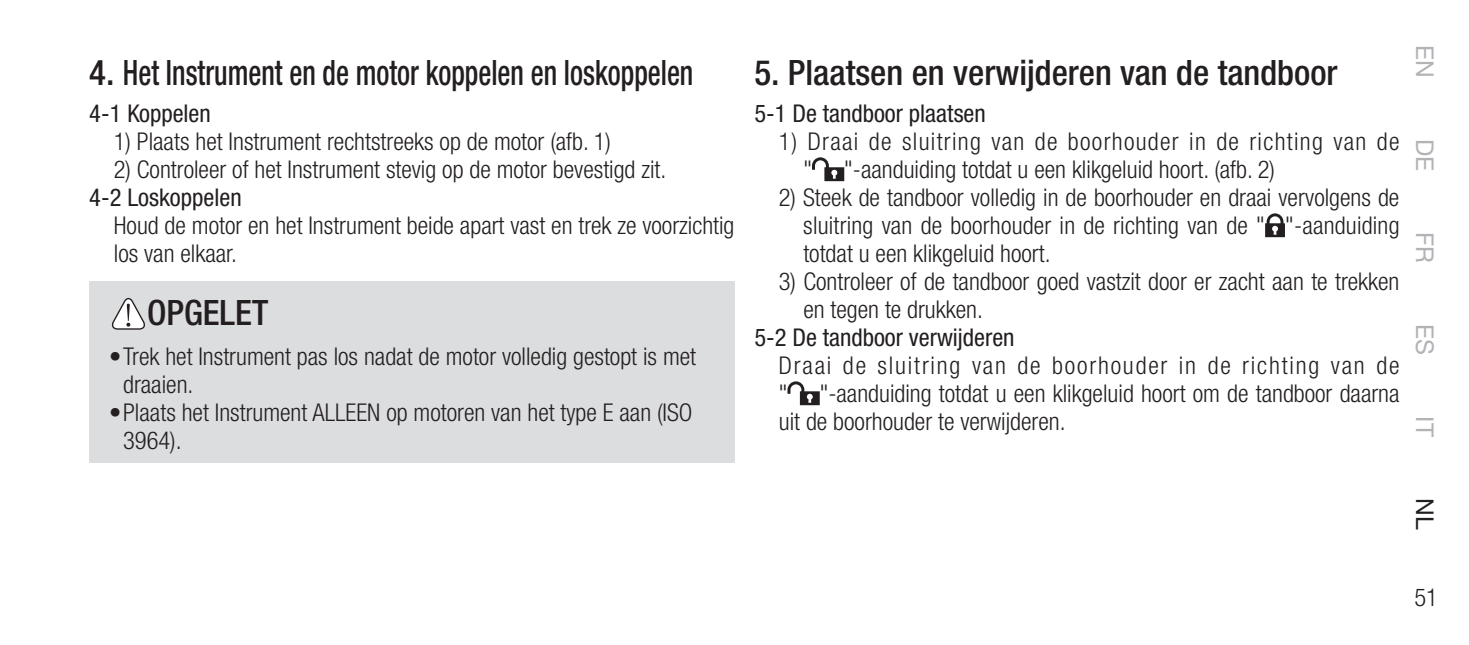
<style>
.page{position:relative;width:1469px;height:645px;background:#fff}
.page>*{position:absolute;margin:0;border:0;box-sizing:border-box;transform-origin:0 0}
.t1{font:500 condensed 35px "Helvetica Neue LT Pro";color:#231f20}
.t2{font:300 condensed 24.5px/28px "Helvetica Neue LT Pro";color:#231f20}
.t3{font:condensed 24.5px "Helvetica Neue LT Pro";color:#231f20}
.t4{font:300 condensed 24.5px/28px "Helvetica Neue LT Pro";letter-spacing:.055em;color:#231f20}
.t5{font:300 condensed 24.5px/28px "Helvetica Neue LT Pro";letter-spacing:.075em;color:#231f20}
.t6{font:24.5px "Helvetica Neue LT Pro";color:#b2b3b7}
.t7{font:24.5px "Helvetica Neue LT Pro";color:#231f20}
</style>
<div class="page">
<svg style="left:812px;top:157px;width:32px;height:24px"></svg>
<svg style="left:1265px;top:213px;width:19px;height:24px"></svg>
<svg style="left:787px;top:381px;width:32px;height:24px"></svg>
<div style="left:89px;top:281px;width:645px;height:182px;background:#dcdddf"></div>
<svg style="left:111px;top:298px;width:34px;height:32px"></svg>
<h1 class="t1" style="left:89px;top:52px;width:605px">4. Het Instrument en de motor koppelen en loskoppelen</h1>
<p class="t3" style="left:89px;top:99px;width:123px">4-1 Koppelen</p>
<p class="t2" style="left:114px;top:127px;width:499px">1) Plaats het Instrument rechtstreeks op de motor (afb. 1)</p>
<p class="t2" style="left:114px;top:155px;width:554px">2) Controleer of het Instrument stevig op de motor bevestigd zit.</p>
<p class="t3" style="left:89px;top:183px;width:154px">4-2 Loskoppelen</p>
<p class="t2" style="left:114px;top:211px;width:622px">Houd de motor en het Instrument beide apart vast en trek ze voorzichtig los van elkaar.</p>
<h1 class="t1" style="left:147px;top:292px;width:123px">OPGELET</h1>
<p class="t2" style="left:123px;top:343px;width:574px;text-indent:-14px">• Trek het Instrument pas los nadat de motor volledig gestopt is met draaien.</p>
<p class="t2" style="left:123px;top:399px;width:571px;text-indent:-14px">• Plaats het Instrument ALLEEN op motoren van het type E aan (ISO<br>3964).</p>
<h1 class="t1" style="left:754px;top:52px;width:584px">5. Plaatsen en verwijderen van de tandboor</h1>
<p class="t3" style="left:754px;top:99px;width:233px">5-1 De tandboor plaatsen</p>
<p class="t4" style="left:803px;top:127px;width:597px;text-indent:-25px">1) Draai de sluitring van de boorhouder in de richting van de "</p>
<p class="t2" style="left:844px;top:155px;width:432px">"-aanduiding totdat u een klikgeluid hoort. (afb. 2)</p>
<p class="t2" style="left:803px;top:183px;width:598px;text-align:justify;text-indent:-24px">2) Steek de tandboor volledig in de boorhouder en draai vervolgens de sluitring van de boorhouder in de richting van de " "-aanduiding totdat u een klikgeluid hoort.</p>
<p class="t2" style="left:803px;top:267px;width:597px;text-indent:-25px">3) Controleer of de tandboor goed vastzit door er zacht aan te trekken en tegen te drukken.</p>
<p class="t3" style="left:754px;top:323px;width:262px">5-2 De tandboor verwijderen</p>
<p class="t5" style="left:778px;top:351px;width:622px">Draai de sluitring van de boorhouder in de richting van de "</p>
<p class="t2" style="left:779px;top:379px;width:622px;text-indent:41px">"-aanduiding totdat u een klikgeluid hoort om de tandboor daarna uit de boorhouder te verwijderen.</p>
<p class="t6" style="left:1439px;top:45px;width:34px;rotate:90deg">EN</p>
<p class="t6" style="left:1439px;top:139px;width:34px;rotate:90deg">DE</p>
<p class="t6" style="left:1439px;top:232px;width:32px;rotate:90deg">FR</p>
<p class="t6" style="left:1439px;top:324px;width:32px;rotate:90deg">ES</p>
<p class="t6" style="left:1439px;top:416px;width:22px;rotate:90deg">IT</p>
<p class="t7" style="left:1439px;top:498px;width:33px;rotate:90deg">NL</p>
<p class="t2" style="left:1414px;top:583px;width:25px">51</p>
</div>
